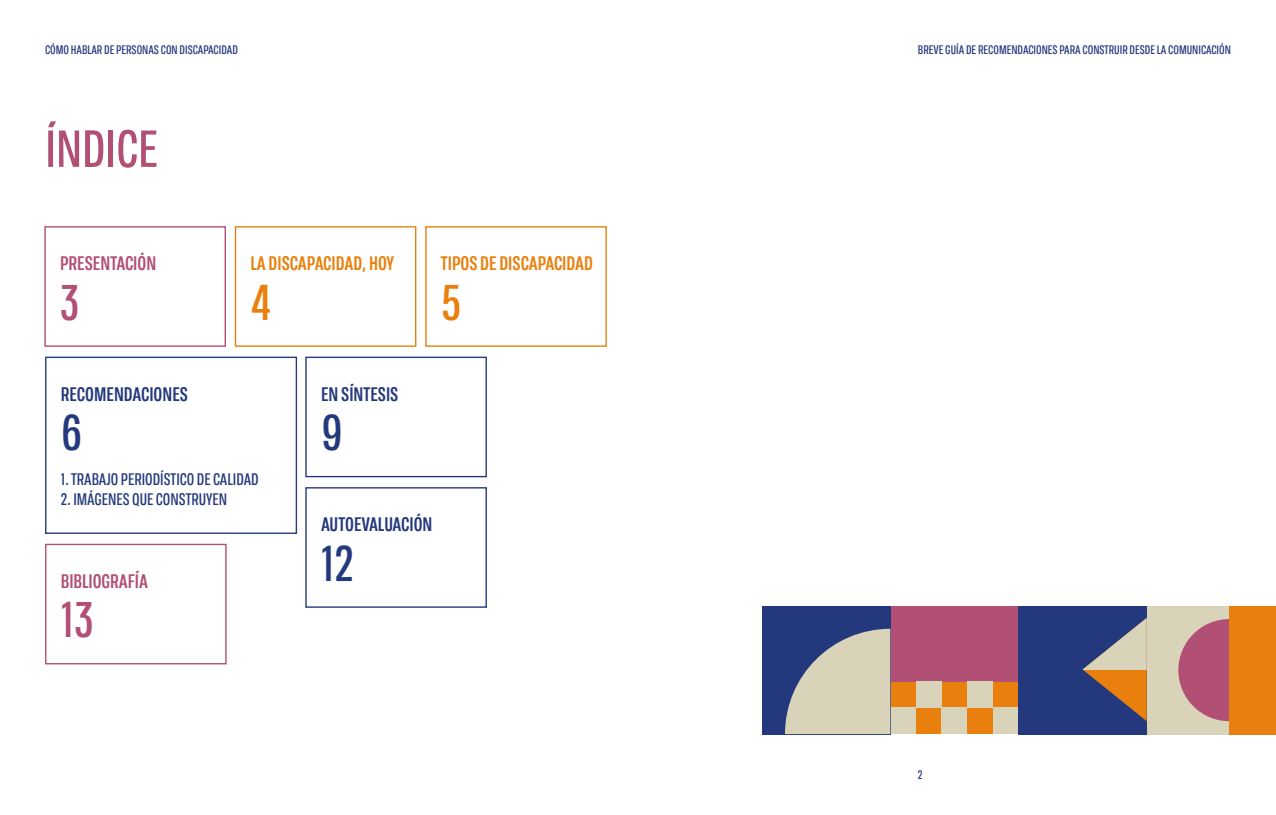
<style>
.page{position:relative;width:1276px;height:815px;background:#fff}
.page>*{position:absolute;margin:0;border:0;box-sizing:border-box;transform-origin:0 0}
.t1{font:500 51.75px "Tofino Pro Personal Cond";color:#b24f74}
.t2{font:500 50px "Tofino Pro Personal Cond";color:#24397d}
.t3{font:500 50px "Tofino Pro Personal Cond";color:#b24f74}
.t4{font:500 50px "Tofino Pro Personal Cond";color:#e9800d}
.t5{font:600 19.38px "Tofino Pro Personal Cond";color:#24397d}
.t6{font:600 19.38px "Tofino Pro Personal Cond";color:#e9800d}
.t7{font:600 19.38px "Tofino Pro Personal Cond";color:#b24f74}
.t8{font:500 16.62px "Tofino Pro Personal Cond";color:#24397d}
.t9{font:500 12.25px "Tofino Pro Personal Cond";color:#24397d}
</style>
<div class="page">
<div style="left:890px;top:681px;width:128px;height:53px;background:#e9800d"></div>
<div style="left:890px;top:708px;width:26px;height:26px;background:#d9d3b9"></div>
<div style="left:941px;top:708px;width:26px;height:26px;background:#d9d3b9"></div>
<div style="left:993px;top:708px;width:25px;height:26px;background:#d9d3b9"></div>
<div style="left:1146px;top:606px;width:83px;height:128px;background:#d9d3b9"></div>
<svg style="left:1178px;top:619px;width:51px;height:102px"></svg>
<div style="left:1229px;top:606px;width:47px;height:128px;background:#e9800d"></div>
<div style="left:890px;top:606px;width:128px;height:75px;background:#b24f74"></div>
<div style="left:762px;top:606px;width:128px;height:128px;background:#24397d"></div>
<svg style="left:785px;top:629px;width:105px;height:105px"></svg>
<div style="left:916px;top:681px;width:25px;height:27px;background:#d9d3b9"></div>
<div style="left:967px;top:681px;width:26px;height:27px;background:#d9d3b9"></div>
<div style="left:1018px;top:606px;width:128px;height:128px;background:#24397d"></div>
<svg style="left:1082px;top:618px;width:64px;height:103px"></svg>
<div style="left:44px;top:226px;width:182px;height:121px;border:1px solid #b24f74"></div>
<div style="left:235px;top:226px;width:181px;height:121px;border:1px solid #e9800d"></div>
<div style="left:45px;top:357px;width:252px;height:177px;border:1px solid #24397d"></div>
<div style="left:425px;top:226px;width:182px;height:121px;border:1px solid #e9800d"></div>
<div style="left:305px;top:357px;width:182px;height:120px;border:1px solid #24397d"></div>
<div style="left:305px;top:487px;width:182px;height:121px;border:1px solid #24397d"></div>
<div style="left:45px;top:544px;width:182px;height:120px;border:1px solid #b24f74"></div>
<p class="t9" style="left:45px;top:41px;width:194px">CÓMO HABLAR DE PERSONAS CON DISCAPACIDAD</p>
<p class="t9" style="left:918px;top:41px;width:314px">BREVE GUÍA DE RECOMENDACIONES PARA CONSTRUIR DESDE LA COMUNICACIÓN</p>
<h1 class="t1" style="left:45px;top:112px;width:114px">ÍNDICE</h1>
<h3 class="t7" style="left:60px;top:250px;width:98px">PRESENTACIÓN</h3>
<h3 class="t6" style="left:250px;top:250px;width:145px">LA DISCAPACIDAD, HOY</h3>
<h2 class="t3" style="left:60px;top:267px;width:21px">3</h2>
<h2 class="t4" style="left:250px;top:267px;width:23px">4</h2>
<h3 class="t6" style="left:441px;top:250px;width:153px">TIPOS DE DISCAPACIDAD</h3>
<h2 class="t4" style="left:441px;top:267px;width:22px">5</h2>
<h3 class="t5" style="left:61px;top:380px;width:129px">RECOMENDACIONES</h3>
<h2 class="t2" style="left:61px;top:397px;width:23px">6</h2>
<h3 class="t8" style="left:61px;top:467px;width:199px">1. TRABAJO PERIODÍSTICO DE CALIDAD</h3>
<h3 class="t8" style="left:61px;top:488px;width:168px">2. IMÁGENES QUE CONSTRUYEN</h3>
<h3 class="t7" style="left:61px;top:567px;width:89px">BIBLIOGRAFÍA</h3>
<h2 class="t3" style="left:61px;top:584px;width:34px">13</h2>
<h3 class="t5" style="left:321px;top:380px;width:79px">EN SÍNTESIS</h3>
<h2 class="t2" style="left:321px;top:397px;width:23px">9</h2>
<h3 class="t5" style="left:321px;top:510px;width:113px">AUTOEVALUACIÓN</h3>
<h2 class="t2" style="left:321px;top:528px;width:35px">12</h2>
<p class="t9" style="left:918px;top:766px;width:6px">2</p>
</div>
